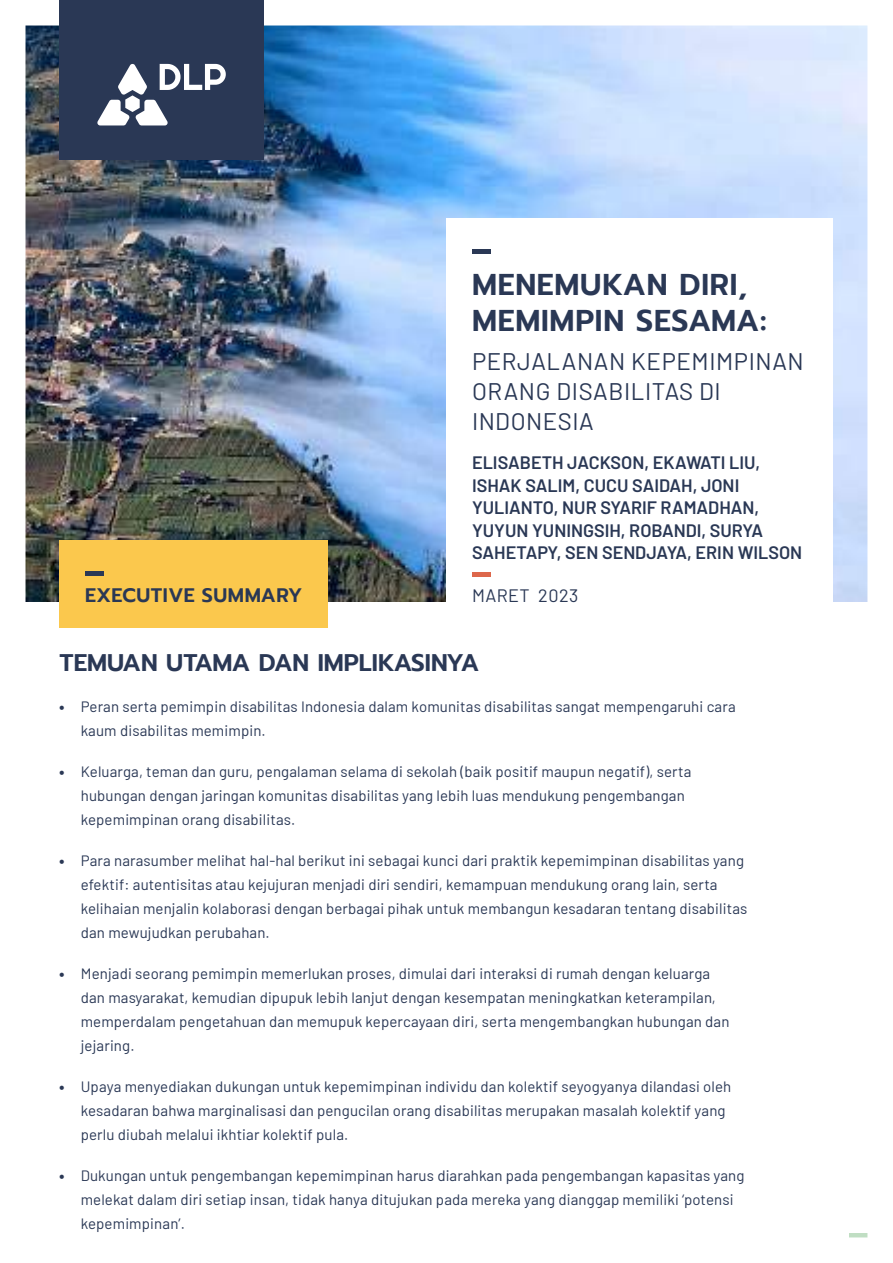
<style>
.page{position:relative;width:893px;height:1263px;background:#fff}
.page>*{position:absolute;margin:0;border:0;box-sizing:border-box;transform-origin:0 0}
.t1{font:600 30px/36px "Prompt";letter-spacing:.025em;color:#2a3855}
.t2{font:24px/30px "Barlow";letter-spacing:.025em;color:#2a3855}
.t3{font:600 24px "Prompt";color:#2a3855}
.t4{font:600 19.5px "Prompt";letter-spacing:.025em;color:#2a3855}
.t5{font:600 18px/22.5px "Barlow";color:#2a3855}
.t6{font:18px "Barlow";letter-spacing:.025em;color:#2a3855}
.t7{font:15px/24px "Barlow";letter-spacing:.01em;color:#2a3855}
.s1{font-weight:900}
</style>
<div class="page">
<img style="left:25px;top:0;width:843px;height:1238px">
<div style="left:60px;top:540px;width:268px;height:88px;background:#fbc84d"></div>
<div style="left:85px;top:571px;width:18px;height:5px;background:#2a3855"></div>
<div style="left:60px;top:0;width:204px;height:159px;background:#2a3855"></div>
<svg style="left:97px;top:63px;width:129px;height:62px"></svg>
<h1 class="t1" style="left:472px;top:269px;width:296px">MENEMUKAN DIRI,<br>MEMIMPIN SESAMA:</h1>
<h2 class="t2" style="left:472px;top:348px;width:333px">PERJALANAN KEPEMIMPINAN<br>ORANG DISABILITAS DI<br>INDONESIA</h2>
<p class="t5" style="left:472px;top:453px;width:332px">ELISABETH JACKSON, EKAWATI LIU, ISHAK SALIM, CUCU SAIDAH, JONI YULIANTO, NUR SYARIF RAMADHAN, YUYUN YUNINGSIH, ROBANDI, SURYA SAHETAPY, SEN SENDJAYA, ERIN WILSON</p>
<h3 class="t4" style="left:85px;top:588px;width:219px">EXECUTIVE SUMMARY</h3>
<p class="t6" style="left:472px;top:588px;width:108px">MARET 2023</p>
<h2 class="t3" style="left:60px;top:653px;width:421px">TEMUAN UTAMA DAN IMPLIKASINYA</h2>
<p class="t7" style="left:81px;top:696px;width:656px;text-indent:-21px"><span class="s1">•</span> Peran serta pemimpin disabilitas Indonesia dalam komunitas disabilitas sangat mempengaruhi cara kaum disabilitas memimpin.</p>
<p class="t7" style="left:81px;top:761px;width:612px;text-indent:-21px"><span class="s1">•</span> Keluarga, teman dan guru, pengalaman selama di sekolah (baik positif maupun negatif), serta hubungan dengan jaringan komunitas disabilitas yang lebih luas mendukung pengembangan kepemimpinan orang disabilitas.</p>
<p class="t7" style="left:81px;top:850px;width:668px;text-indent:-21px"><span class="s1">•</span> Para narasumber melihat hal-hal berikut ini sebagai kunci dari praktik kepemimpinan disabilitas yang efektif: autentisitas atau kejujuran menjadi diri sendiri, kemampuan mendukung orang lain, serta kelihaian menjalin kolaborasi dengan berbagai pihak untuk membangun kesadaran tentang disabilitas dan mewujudkan perubahan.</p>
<p class="t7" style="left:81px;top:963px;width:650px;text-indent:-21px"><span class="s1">•</span> Menjadi seorang pemimpin memerlukan proses, dimulai dari interaksi di rumah dengan keluarga dan masyarakat, kemudian dipupuk lebih lanjut dengan kesempatan meningkatkan keterampilan, memperdalam pengetahuan dan memupuk kepercayaan diri, serta mengembangkan hubungan dan jejaring.</p>
<p class="t7" style="left:81px;top:1076px;width:652px;text-indent:-21px"><span class="s1">•</span> Upaya menyediakan dukungan untuk kepemimpinan individu dan kolektif seyogyanya dilandasi oleh kesadaran bahwa marginalisasi dan pengucilan orang disabilitas merupakan masalah kolektif yang perlu diubah melalui ikhtiar kolektif pula.</p>
<p class="t7" style="left:81px;top:1165px;width:665px;text-indent:-21px"><span class="s1">•</span> Dukungan untuk pengembangan kepemimpinan harus diarahkan pada pengembangan kapasitas yang melekat dalam diri setiap insan, tidak hanya ditujukan pada mereka yang dianggap memiliki ‘potensi kepemimpinan’.</p>
</div>
